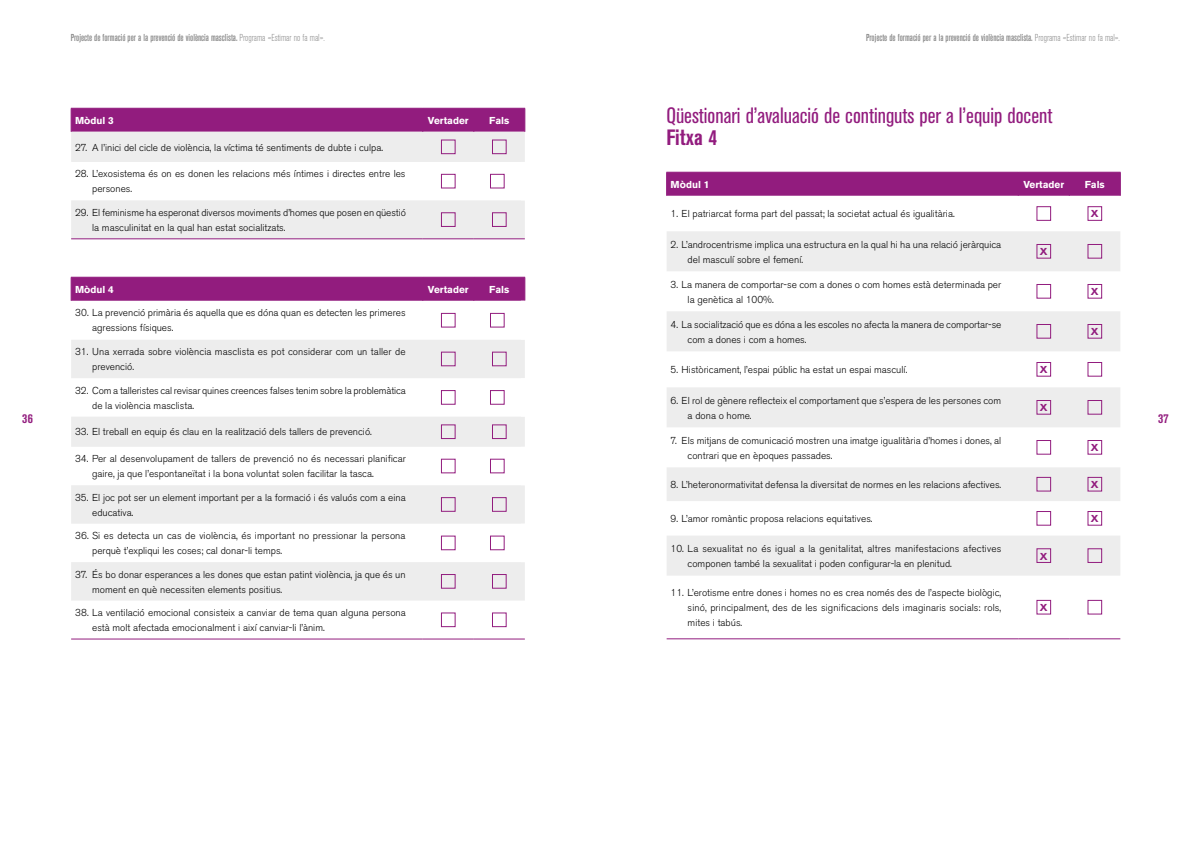
<style>
.page{position:relative;width:1191px;height:842px;background:#fff}
.page>*{position:absolute;margin:0;border:0;box-sizing:border-box;transform-origin:0 0}
.t1{font:condensed 22px "Akzidenz Grotesk BE";color:#921c7e}
.t2{font:700 condensed 22px "Akzidenz Grotesk BE";color:#921c7e}
.t3{font:700 condensed 13px "Akzidenz Grotesk BE";color:#921c7e}
.t4{font:300 10px/15px "Akzidenz Grotesk BE";color:#000}
.t5{font:500 condensed 10px "Akzidenz Grotesk BE";color:#878787}
.t6{font:700 10px "Akzidenz Grotesk BE";color:#fff}
.t7{font:700 10px "Akzidenz Grotesk BE";color:#921c7e}
.s1{font-weight:300}
</style>
<div class="page">
<svg style="left:71px;top:132px;width:454px;height:107px;fill:#ededed"></svg>
<svg style="left:71px;top:108px;width:454px;height:24px;background:#932080"></svg>
<hr style="left:71px;top:239px;width:352px;height:1px;background:#921c7e">
<hr style="left:423px;top:239px;width:51px;height:1px;background:#921c7e">
<hr style="left:474px;top:239px;width:51px;height:1px;background:#921c7e">
<div style="left:521px;top:162px;width:8px;height:38px;background:#fff"></div>
<div style="left:441px;top:140px;width:14px;height:14px;border:1px solid #921c7e"></div>
<div style="left:492px;top:140px;width:14px;height:14px;border:1px solid #921c7e"></div>
<div style="left:441px;top:174px;width:14px;height:14px;border:1px solid #921c7e"></div>
<div style="left:490px;top:174px;width:14px;height:14px;border:1px solid #921c7e"></div>
<div style="left:441px;top:212px;width:14px;height:15px;border:1px solid #921c7e"></div>
<div style="left:492px;top:212px;width:14px;height:15px;border:1px solid #921c7e"></div>
<svg style="left:71px;top:340px;width:454px;height:261px;fill:#ededed"></svg>
<svg style="left:71px;top:277px;width:454px;height:24px;background:#931e7f"></svg>
<hr style="left:71px;top:639px;width:352px;height:1px;background:#921c7e">
<hr style="left:423px;top:639px;width:51px;height:1px;background:#921c7e">
<hr style="left:474px;top:639px;width:51px;height:1px;background:#921c7e">
<div style="left:521px;top:378px;width:8px;height:39px;background:#fff"></div>
<div style="left:521px;top:447px;width:8px;height:38px;background:#fff"></div>
<div style="left:521px;top:524px;width:8px;height:38px;background:#fff"></div>
<div style="left:441px;top:313px;width:14px;height:14px;border:1px solid #921c7e"></div>
<div style="left:490px;top:313px;width:14px;height:14px;border:1px solid #921c7e"></div>
<div style="left:441px;top:352px;width:14px;height:14px;border:1px solid #921c7e"></div>
<div style="left:492px;top:352px;width:14px;height:14px;border:1px solid #921c7e"></div>
<div style="left:441px;top:390px;width:14px;height:14px;border:1px solid #921c7e"></div>
<div style="left:490px;top:390px;width:14px;height:14px;border:1px solid #921c7e"></div>
<div style="left:441px;top:425px;width:14px;height:14px;border:1px solid #921c7e"></div>
<div style="left:492px;top:425px;width:14px;height:14px;border:1px solid #921c7e"></div>
<div style="left:441px;top:459px;width:14px;height:14px;border:1px solid #921c7e"></div>
<div style="left:490px;top:459px;width:14px;height:14px;border:1px solid #921c7e"></div>
<div style="left:441px;top:497px;width:14px;height:15px;border:1px solid #921c7e"></div>
<div style="left:492px;top:497px;width:14px;height:15px;border:1px solid #921c7e"></div>
<div style="left:441px;top:536px;width:14px;height:14px;border:1px solid #921c7e"></div>
<div style="left:490px;top:536px;width:14px;height:14px;border:1px solid #921c7e"></div>
<div style="left:441px;top:574px;width:14px;height:14px;border:1px solid #921c7e"></div>
<div style="left:492px;top:574px;width:14px;height:14px;border:1px solid #921c7e"></div>
<div style="left:441px;top:613px;width:14px;height:14px;border:1px solid #921c7e"></div>
<div style="left:492px;top:613px;width:14px;height:14px;border:1px solid #921c7e"></div>
<svg style="left:667px;top:231px;width:453px;height:345px;fill:#ededed"></svg>
<svg style="left:666px;top:172px;width:455px;height:24px;background:#931f7f"></svg>
<hr style="left:666px;top:639px;width:352px;height:1px;background:#921c7e">
<hr style="left:1018px;top:639px;width:51px;height:1px;background:#921c7e">
<hr style="left:1069px;top:639px;width:51px;height:1px;background:#921c7e">
<div style="left:1036px;top:206px;width:14px;height:15px;border:1px solid #921c7e"></div>
<div style="left:1087px;top:206px;width:15px;height:15px;border:1px solid #921c7e"></div>
<div style="left:1087px;top:244px;width:15px;height:14px;border:1px solid #921c7e"></div>
<div style="left:1087px;top:284px;width:15px;height:14px;border:1px solid #921c7e"></div>
<div style="left:1087px;top:324px;width:15px;height:14px;border:1px solid #921c7e"></div>
<div style="left:1087px;top:362px;width:15px;height:14px;border:1px solid #921c7e"></div>
<div style="left:1087px;top:400px;width:15px;height:14px;border:1px solid #921c7e"></div>
<div style="left:1087px;top:440px;width:15px;height:14px;border:1px solid #921c7e"></div>
<div style="left:1087px;top:477px;width:15px;height:14px;border:1px solid #921c7e"></div>
<div style="left:1087px;top:511px;width:15px;height:14px;border:1px solid #921c7e"></div>
<div style="left:1036px;top:548px;width:14px;height:15px;border:1px solid #921c7e"></div>
<div style="left:1087px;top:548px;width:15px;height:15px;border:1px solid #921c7e"></div>
<div style="left:1087px;top:600px;width:15px;height:14px;border:1px solid #921c7e"></div>
<p class="t5" style="left:71px;top:32px;width:255px">Projecte de formació per a la prevenció de violència masclista. <span class="s1">Programa «Estimar no fa mal».</span></p>
<p class="t5" style="left:866px;top:32px;width:255px">Projecte de formació per a la prevenció de violència masclista. <span class="s1">Programa «Estimar no fa mal».</span></p>
<h1 class="t1" style="left:666px;top:103px;width:387px">Qüestionari d’avaluació de continguts per a l’equip docent</h1>
<h1 class="t2" style="left:666px;top:124px;width:52px">Fitxa 4</h1>
<p class="t6" style="left:670px;top:178px;width:40px">Mòdul 1</p>
<p class="t6" style="left:1023px;top:178px;width:42px">Vertader</p>
<p class="t6" style="left:1084px;top:178px;width:22px">Fals</p>
<p class="t4" style="left:670px;top:206px;width:285px">1. El patriarcat forma part del passat; la societat actual és igualitària.</p>
<p class="t7" style="left:1091px;top:208px;width:9px">X</p>
<p class="t4" style="left:687px;top:237px;width:315px;text-indent:-17px">2. L’androcentrisme implica una estructura en la qual hi ha una relació jeràrquica del masculí sobre el femení.</p>
<p class="t7" style="left:1040px;top:246px;width:9px">X</p>
<p class="t4" style="left:687px;top:277px;width:315px;text-indent:-17px">3. La manera de comportar-se com a dones o com homes està determinada per la genètica al 100%.</p>
<p class="t7" style="left:1091px;top:286px;width:9px">X</p>
<p class="t4" style="left:687px;top:317px;width:315px;text-indent:-17px">4. La socialització que es dóna a les escoles no afecta la manera de comportar-se com a dones i com a homes.</p>
<p class="t7" style="left:1091px;top:326px;width:9px">X</p>
<p class="t4" style="left:670px;top:362px;width:238px">5. Històricament, l’espai públic ha estat un espai masculí.</p>
<p class="t7" style="left:1040px;top:364px;width:9px">X</p>
<p class="t4" style="left:687px;top:393px;width:315px;text-indent:-17px">6. El rol de gènere reflecteix el comportament que s’espera de les persones com a dona o home.</p>
<p class="t7" style="left:1040px;top:402px;width:9px">X</p>
<p class="t4" style="left:687px;top:433px;width:315px;text-indent:-17px">7. Els mitjans de comunicació mostren una imatge igualitària d’homes i dones, al contrari que en èpoques passades.</p>
<p class="t7" style="left:1091px;top:442px;width:9px">X</p>
<p class="t4" style="left:670px;top:477px;width:332px">8. L’heteronormativitat defensa la diversitat de normes en les relacions afectives.</p>
<p class="t7" style="left:1091px;top:479px;width:9px">X</p>
<p class="t4" style="left:670px;top:511px;width:203px">9. L’amor romàntic proposa relacions equitatives.</p>
<p class="t7" style="left:1091px;top:513px;width:9px">X</p>
<p class="t4" style="left:687px;top:541px;width:315px;text-indent:-17px">10. La sexualitat no és igual a la genitalitat, altres manifestacions afectives componen també la sexualitat i poden configurar-la en plenitud.</p>
<p class="t7" style="left:1040px;top:550px;width:9px">X</p>
<p class="t4" style="left:687px;top:585px;width:315px;text-align:justify;text-indent:-17px">11. L’erotisme entre dones i homes no es crea només des de l’aspecte biològic, sinó, principalment, des de les significacions dels imaginaris socials: rols, mites i tabús.</p>
<p class="t6" style="left:75px;top:114px;width:40px">Mòdul 3</p>
<p class="t6" style="left:428px;top:114px;width:42px">Vertader</p>
<p class="t6" style="left:489px;top:114px;width:22px">Fals</p>
<p class="t4" style="left:75px;top:140px;width:309px">27. A l’inici del cicle de violència, la víctima té sentiments de dubte i culpa.</p>
<p class="t4" style="left:92px;top:167px;width:315px;text-indent:-17px">28. L’exosistema és on es donen les relacions més íntimes i directes entre les persones.</p>
<p class="t4" style="left:92px;top:205px;width:315px;text-indent:-17px">29. El feminisme ha esperonat diversos moviments d’homes que posen en qüestió la masculinitat en la qual han estat socialitzats.</p>
<p class="t6" style="left:75px;top:283px;width:40px">Mòdul 4</p>
<p class="t6" style="left:428px;top:283px;width:42px">Vertader</p>
<p class="t6" style="left:489px;top:283px;width:22px">Fals</p>
<p class="t4" style="left:92px;top:306px;width:315px;text-indent:-17px">30. La prevenció primària és aquella que es dóna quan es detecten les primeres agressions físiques.</p>
<p class="t4" style="left:92px;top:344px;width:315px;text-indent:-17px">31. Una xerrada sobre violència masclista es pot considerar com un taller de prevenció.</p>
<p class="t4" style="left:92px;top:383px;width:315px;text-indent:-17px">32. Com a talleristes cal revisar quines creences falses tenim sobre la problemàtica de la violència masclista.</p>
<p class="t4" style="left:75px;top:425px;width:298px">33. El treball en equip és clau en la realització dels tallers de prevenció.</p>
<p class="t4" style="left:92px;top:451px;width:315px;text-indent:-17px">34. Per al desenvolupament de tallers de prevenció no és necessari planificar gaire, ja que l’espontaneïtat i la bona voluntat solen facilitar la tasca.</p>
<p class="t4" style="left:92px;top:490px;width:315px;text-indent:-17px">35. El joc pot ser un element important per a la formació i és valuós com a eina educativa.</p>
<p class="t4" style="left:92px;top:528px;width:315px;text-indent:-17px">36. Si es detecta un cas de violència, és important no pressionar la persona perquè t’expliqui les coses; cal donar-li temps.</p>
<p class="t4" style="left:92px;top:567px;width:315px;text-indent:-17px">37. És bo donar esperances a les dones que estan patint violència, ja que és un moment en què necessiten elements positius.</p>
<p class="t4" style="left:92px;top:605px;width:315px;text-indent:-17px">38. La ventilació emocional consisteix a canviar de tema quan alguna persona està molt afectada emocionalment i així canviar-li l’ànim.</p>
<h2 class="t3" style="left:22px;top:411px;width:12px">36</h2>
<h2 class="t3" style="left:1158px;top:411px;width:12px">37</h2>
<p class="t7" style="left:1040px;top:602px;width:9px">X</p>
</div>
